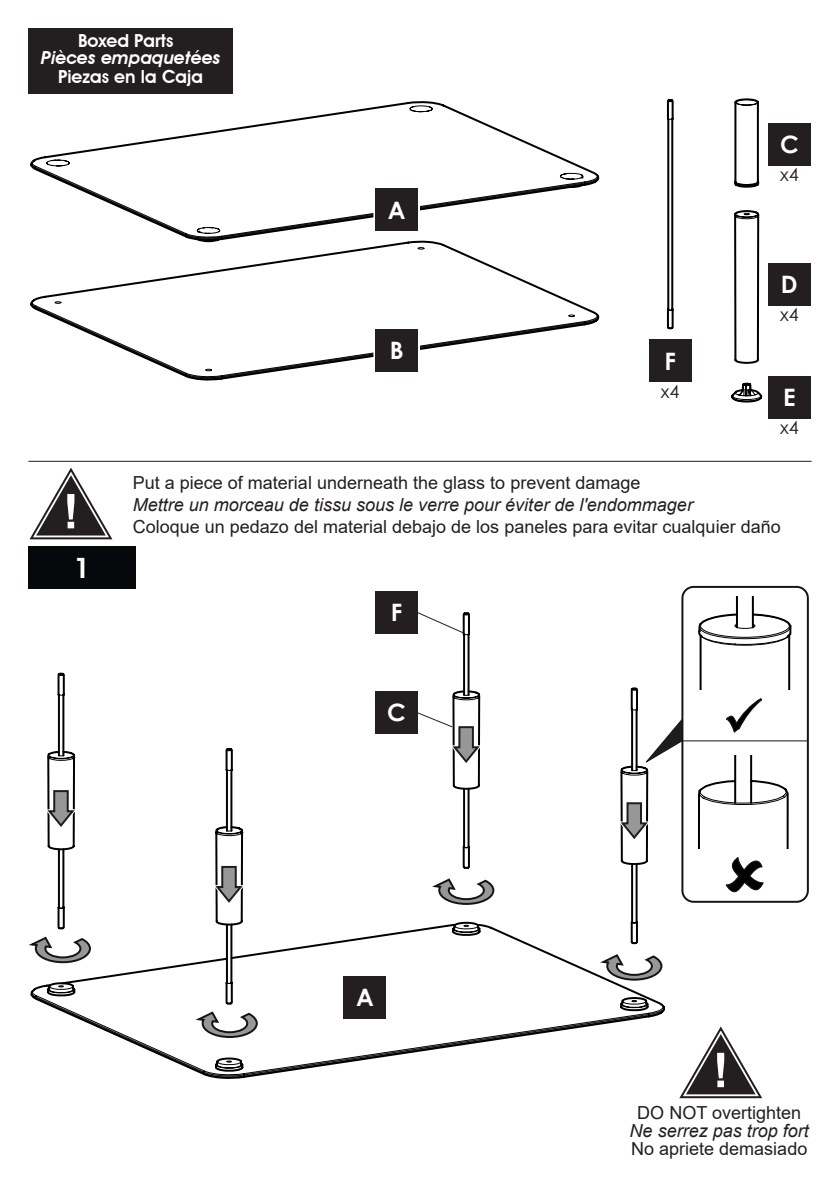
<style>
.page{position:relative;width:840px;height:1191px;background:#fff}
.page>*{position:absolute;margin:0;border:0;box-sizing:border-box;transform-origin:0 0}
.t1{font:600 28px "Avant Garde IT Cby BT";color:#fff}
.t2{font:700 24px "Century Gothic";color:#fff}
.t3{font:18px/21.6px "Arial";color:#231f20}
.t4{font:600 18px/36.6px "Avant Garde IT Cby BT";color:#fff;text-align:center}
.t5{font:italic 600 18px "Avant Garde IT Cby BT";color:#fff}
.t6{font:18px "Century Gothic";color:#231f20}
.s1{font-style:italic}
</style>
<div class="page">
<svg style="left:29px;top:467px;width:84px;height:73px"></svg>
<hr style="left:28px;top:461px;width:783px;height:1px;background:#231f20">
<svg style="left:679px;top:1026px;width:83px;height:73px"></svg>
<div style="left:28px;top:546px;width:107px;height:43px;background:#06080c"></div>
<div style="left:28px;top:28px;width:204px;height:65px;background:#231f20"></div>
<div style="left:765px;top:121px;width:47px;height:47px;border:4px solid #fff"></div>
<div style="left:767px;top:123px;width:43px;height:43px;background:#231f20"></div>
<div style="left:765px;top:261px;width:47px;height:47px;border:4px solid #fff"></div>
<div style="left:767px;top:263px;width:43px;height:43px;background:#231f20"></div>
<div style="left:765px;top:374px;width:47px;height:46px;border:4px solid #fff"></div>
<div style="left:767px;top:376px;width:43px;height:42px;background:#231f20"></div>
<svg style="left:30px;top:101px;width:538px;height:139px"></svg>
<svg style="left:30px;top:240px;width:538px;height:141px"></svg>
<svg style="left:568px;top:98px;width:195px;height:305px"></svg>
<div style="left:373px;top:187px;width:47px;height:46px;border:4px solid #fff"></div>
<div style="left:375px;top:189px;width:43px;height:42px;background:#231f20"></div>
<div style="left:375px;top:329px;width:43px;height:43px;background:#231f20"></div>
<svg style="left:30px;top:922px;width:635px;height:157px"></svg>
<svg style="left:45px;top:981px;width:32px;height:17px"></svg>
<svg style="left:618px;top:996px;width:32px;height:16px"></svg>
<svg style="left:726px;top:698px;width:35px;height:35px"></svg>
<hr style="left:787px;top:635px;width:2px;height:54px;background:#000">
<hr style="left:699px;top:635px;width:2px;height:54px;background:#000">
<svg style="left:698px;top:596px;width:94px;height:49px"></svg>
<div style="left:681px;top:586px;width:127px;height:316px;border:2px solid #141515;border-radius:11px"></div>
<hr style="left:682px;top:740px;width:125px;height:1px;background:#141515">
<svg style="left:725px;top:857px;width:38px;height:35px"></svg>
<svg style="left:698px;top:755px;width:91px;height:93px"></svg>
<svg style="left:582px;top:686px;width:100px;height:299px"></svg>
<svg style="left:29px;top:672px;width:67px;height:296px"></svg>
<svg style="left:178px;top:747px;width:85px;height:296px"></svg>
<div style="left:341px;top:973px;width:47px;height:47px;border:4px solid #fff"></div>
<div style="left:343px;top:975px;width:43px;height:43px;background:#231f20"></div>
<div style="left:373px;top:689px;width:47px;height:46px;border:4px solid #fff"></div>
<div style="left:375px;top:691px;width:43px;height:42px;background:#231f20"></div>
<div style="left:373px;top:589px;width:47px;height:46px;border:4px solid #fff"></div>
<div style="left:375px;top:591px;width:43px;height:42px;background:#231f20"></div>
<svg style="left:414px;top:610px;width:81px;height:295px"></svg>
<p class="t4" style="left:58px;top:22px;width:146px">Boxed Parts<br>Piezas en la Caja</p>
<p class="t5" style="left:41px;top:47px;width:181px">Pièces empaquetées</p>
<p class="t2" style="left:387px;top:191px;width:19px">A</p>
<p class="t2" style="left:389px;top:332px;width:15px">B</p>
<p class="t2" style="left:664px;top:342px;width:13px">F</p>
<p class="t6" style="left:660px;top:378px;width:20px">x4</p>
<p class="t2" style="left:779px;top:126px;width:20px">C</p>
<p class="t6" style="left:779px;top:162px;width:20px">x4</p>
<p class="t2" style="left:780px;top:266px;width:18px">D</p>
<p class="t6" style="left:779px;top:302px;width:20px">x4</p>
<p class="t2" style="left:782px;top:379px;width:14px">E</p>
<p class="t6" style="left:779px;top:415px;width:20px">x4</p>
<p class="t1" style="left:74px;top:551px;width:18px">1</p>
<p class="t3" style="left:133px;top:472px;width:649px">Put a piece of material underneath the glass to prevent damage<br><span class="s1">Mettre un morceau de tissu sous le verre pour éviter de l'endommager<br></span>Coloque un pedazo del material debajo de los paneles para evitar cualquier daño</p>
<p class="t2" style="left:390px;top:594px;width:13px">F</p>
<p class="t2" style="left:387px;top:693px;width:20px">C</p>
<p class="t2" style="left:356px;top:978px;width:19px">A</p>
<p class="t3" style="left:629px;top:1103px;width:181px;line-height:18px;text-align:center">DO NOT overtighten<br><span class="s1">Ne serrez pas trop fort<br></span>No apriete demasiado</p>
</div>
